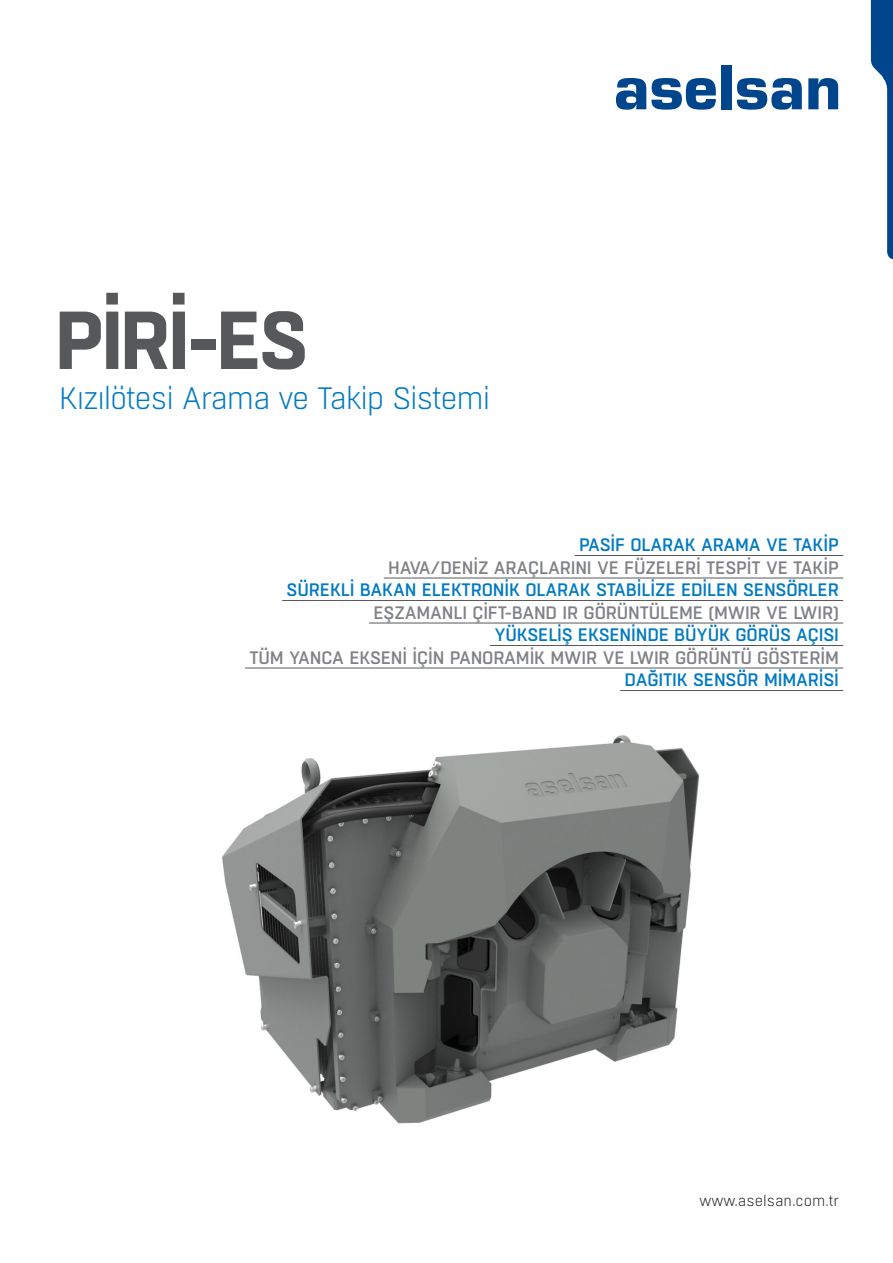
<style>
.page{position:relative;width:893px;height:1263px;background:#fff}
.page>*{position:absolute;margin:0;border:0;box-sizing:border-box;transform-origin:0 0}
.t1{font:700 81.9px "Boxed";letter-spacing:-.04em;color:#57585a}
.t2{font:300 30.9px "Boxed";letter-spacing:-.04em;color:#007ac2}
.t3{font:500 18px "Boxed";letter-spacing:-.01em;color:#808285}
.t4{font:500 18px "Boxed";letter-spacing:-.01em;color:#007ac2}
.t5{font:300 15px "Boxed";color:#231f20}
</style>
<div class="page">
<svg style="left:616px;top:78px;width:100px;height:32px"></svg>
<div style="left:721px;top:65px;width:10px;height:44px;background:#01468c"></div>
<svg style="left:737px;top:78px;width:65px;height:32px"></svg>
<svg style="left:808px;top:78px;width:30px;height:31px"></svg>
<svg style="left:871px;top:0;width:22px;height:259px"></svg>
<img style="left:222px;top:735px;width:478px;height:389px">
<hr style="left:575px;top:555px;width:268px;height:1px;background:#57585a">
<hr style="left:384px;top:578px;width:459px;height:1px;background:#57585a">
<hr style="left:282px;top:600px;width:561px;height:1px;background:#57585a">
<hr style="left:369px;top:623px;width:474px;height:1px;background:#57585a">
<hr style="left:490px;top:645px;width:353px;height:1px;background:#57585a">
<hr style="left:245px;top:668px;width:598px;height:1px;background:#57585a">
<hr style="left:620px;top:690px;width:223px;height:1px;background:#57585a">
<p class="t1" style="left:55px;top:285px;width:255px">PİRİ-ES</p>
<p class="t2" style="left:59px;top:379px;width:433px">Kızılötesi Arama ve Takip Sistemi</p>
<p class="t4" style="left:579px;top:534px;width:261px">PASİF OLARAK ARAMA VE TAKİP</p>
<p class="t3" style="left:388px;top:556px;width:452px">HAVA/DENİZ ARAÇLARINI VE FÜZELERİ TESPİT VE TAKİP</p>
<p class="t4" style="left:287px;top:579px;width:554px">SÜREKLİ BAKAN ELEKTRONİK OLARAK STABİLİZE EDİLEN SENSÖRLER</p>
<p class="t3" style="left:373px;top:601px;width:467px">EŞZAMANLI ÇİFT-BAND IR GÖRÜNTÜLEME (MWIR VE LWIR)</p>
<p class="t4" style="left:494px;top:624px;width:346px">YÜKSELİŞ EKSENİNDE BÜYÜK GÖRÜS AÇISI</p>
<p class="t3" style="left:249px;top:646px;width:591px">TÜM YANCA EKSENİ İÇİN PANORAMİK MWIR VE LWIR GÖRÜNTÜ GÖSTERİM</p>
<p class="t4" style="left:625px;top:669px;width:216px">DAĞITIK SENSÖR MİMARİSİ</p>
<p class="t5" style="left:700px;top:1191px;width:141px">www.aselsan.com.tr</p>
</div>
